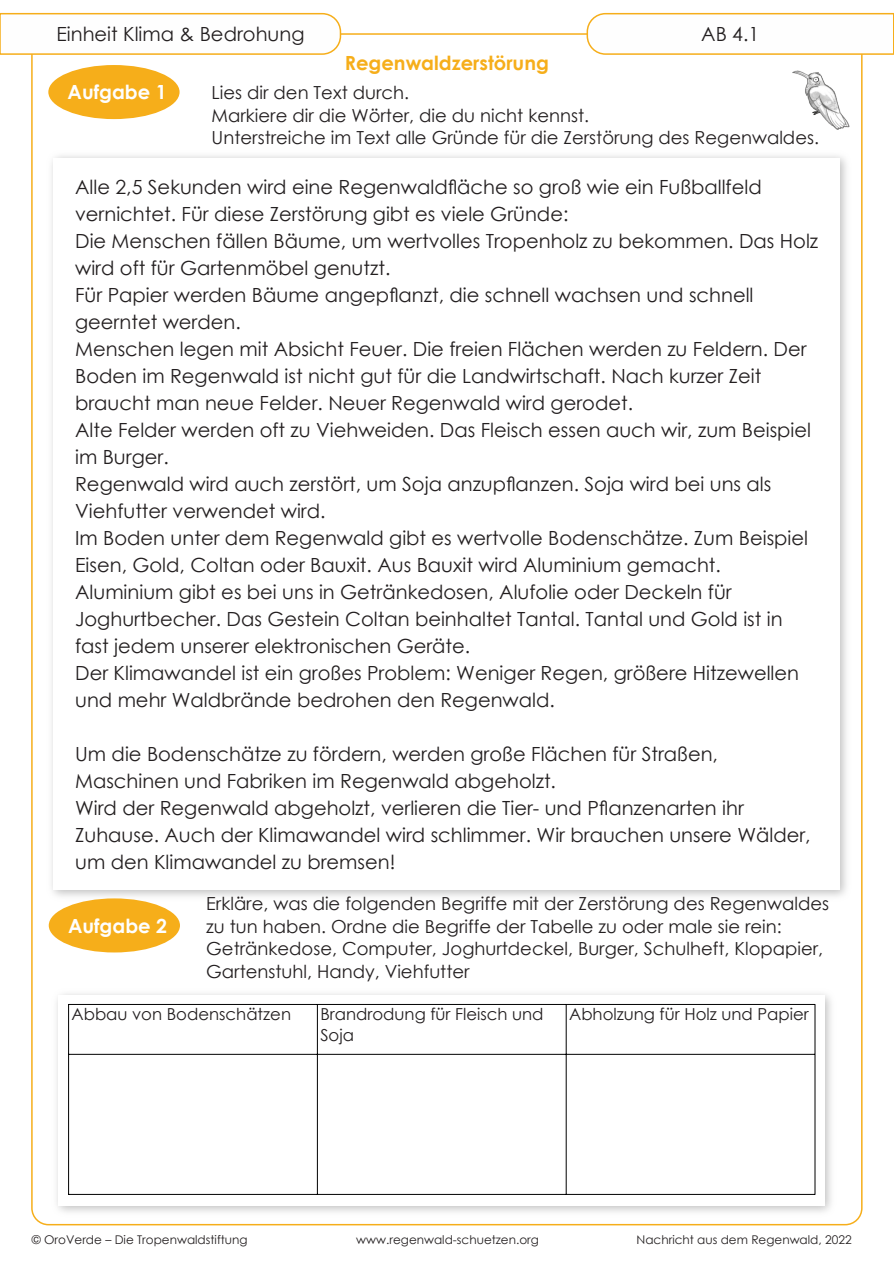
<style>
.page{position:relative;width:894px;height:1263px;background:#fff}
.page>*{position:absolute;margin:0;border:0;box-sizing:border-box;transform-origin:0 0}
.t1{font:19.5px/27px "Century Gothic";color:#231f20}
.t2{font:700 19.5px "Century Gothic";color:#f6ae1a}
.t3{font:700 19.5px "Century Gothic";color:#fefefe}
.t4{font:18px/22.5px "Century Gothic";color:#231f20}
.t5{font:16.5px/21px "Century Gothic";color:#231f20}
.t6{font:12px "Century Gothic";color:#231f20}
</style>
<div class="page">
<svg style="left:0;top:12px;width:342px;height:44px"></svg>
<svg style="left:585px;top:12px;width:308px;height:44px"></svg>
<div style="left:48px;top:65px;width:131px;height:54px;background:#f6ae1a;border-radius:50%"></div>
<div style="left:49px;top:898px;width:131px;height:54px;background:#f6ae1a;border-radius:50%"></div>
<hr style="left:68px;top:1004px;width:1px;height:191px;background:#000001">
<hr style="left:814px;top:1004px;width:1px;height:191px;background:#000001">
<hr style="left:317px;top:1004px;width:1px;height:190px;background:#000001">
<hr style="left:565px;top:1004px;width:1px;height:190px;background:#000001">
<hr style="left:69px;top:1004px;width:745px;height:1px;background:#000001">
<hr style="left:69px;top:1054px;width:745px;height:1px;background:#000001">
<hr style="left:69px;top:1194px;width:745px;height:1px;background:#000001">
<img style="left:792px;top:70px;width:57px;height:59px">
<p class="t1" style="left:56px;top:22px;width:249px">Einheit Klima &amp; Bedrohung</p>
<p class="t1" style="left:701px;top:22px;width:60px">AB 4.1</p>
<p class="t3" style="left:68px;top:85px;width:101px">Aufgabe 1</p>
<p class="t2" style="left:344px;top:56px;width:205px">Regenwaldzerstörung</p>
<p class="t4" style="left:211px;top:83px;width:608px">Lies dir den Text durch.<br>Markiere dir die Wörter, die du nicht kennst.<br>Unterstreiche im Text alle Gründe für die Zerstörung des Regenwaldes.</p>
<p class="t1" style="left:75px;top:175px;width:744px">Alle 2,5 Sekunden wird eine Regenwaldfläche so groß wie ein Fußballfeld vernichtet. Für diese Zerstörung gibt es viele Gründe:<br>Die Menschen fällen Bäume, um wertvolles Tropenholz zu bekommen. Das Holz wird oft für Gartenmöbel genutzt.<br>Für Papier werden Bäume angepflanzt, die schnell wachsen und schnell geerntet werden.<br>Menschen legen mit Absicht Feuer. Die freien Flächen werden zu Feldern. Der Boden im Regenwald ist nicht gut für die Landwirtschaft. Nach kurzer Zeit braucht man neue Felder. Neuer Regenwald wird gerodet.<br>Alte Felder werden oft zu Viehweiden. Das Fleisch essen auch wir, zum Beispiel im Burger.<br>Regenwald wird auch zerstört, um Soja anzupflanzen. Soja wird bei uns als Viehfutter verwendet wird.<br>Im Boden unter dem Regenwald gibt es wertvolle Bodenschätze. Zum Beispiel Eisen, Gold, Coltan oder Bauxit. Aus Bauxit wird Aluminium gemacht.<br>Aluminium gibt es bei uns in Getränkedosen, Alufolie oder Deckeln für Joghurtbecher. Das Gestein Coltan beinhaltet Tantal. Tantal und Gold ist in fast jedem unserer elektronischen Geräte.<br>Der Klimawandel ist ein großes Problem: Weniger Regen, größere Hitzewellen und mehr Waldbrände bedrohen den Regenwald.</p>
<p class="t1" style="left:75px;top:742px;width:736px">Um die Bodenschätze zu fördern, werden große Flächen für Straßen, Maschinen und Fabriken im Regenwald abgeholzt.<br>Wird der Regenwald abgeholzt, verlieren die Tier- und Pflanzenarten ihr Zuhause. Auch der Klimawandel wird schlimmer. Wir brauchen unsere Wälder, um den Klimawandel zu bremsen!</p>
<p class="t4" style="left:206px;top:894px;width:624px">Erkläre, was die folgenden Begriffe mit der Zerstörung des Regenwaldes zu tun haben. Ordne die Begriffe der Tabelle zu oder male sie rein:<br>Getränkedose, Computer, Joghurtdeckel, Burger, Schulheft, Klopapier, Gartenstuhl, Handy, Viehfutter</p>
<p class="t3" style="left:68px;top:918px;width:101px">Aufgabe 2</p>
<p class="t5" style="left:71px;top:1004px;width:221px">Abbau von Bodenschätzen</p>
<p class="t5" style="left:320px;top:1004px;width:225px">Brandrodung für Fleisch und<br>Soja</p>
<p class="t5" style="left:569px;top:1004px;width:241px">Abholzung für Holz und Papier</p>
<p class="t6" style="left:32px;top:1235px;width:217px">© OroVerde – Die Tropenwaldstiftung</p>
<p class="t6" style="left:356px;top:1235px;width:184px">www.regenwald-schuetzen.org</p>
<p class="t6" style="left:636px;top:1235px;width:217px">Nachricht aus dem Regenwald, 2022</p>
</div>
